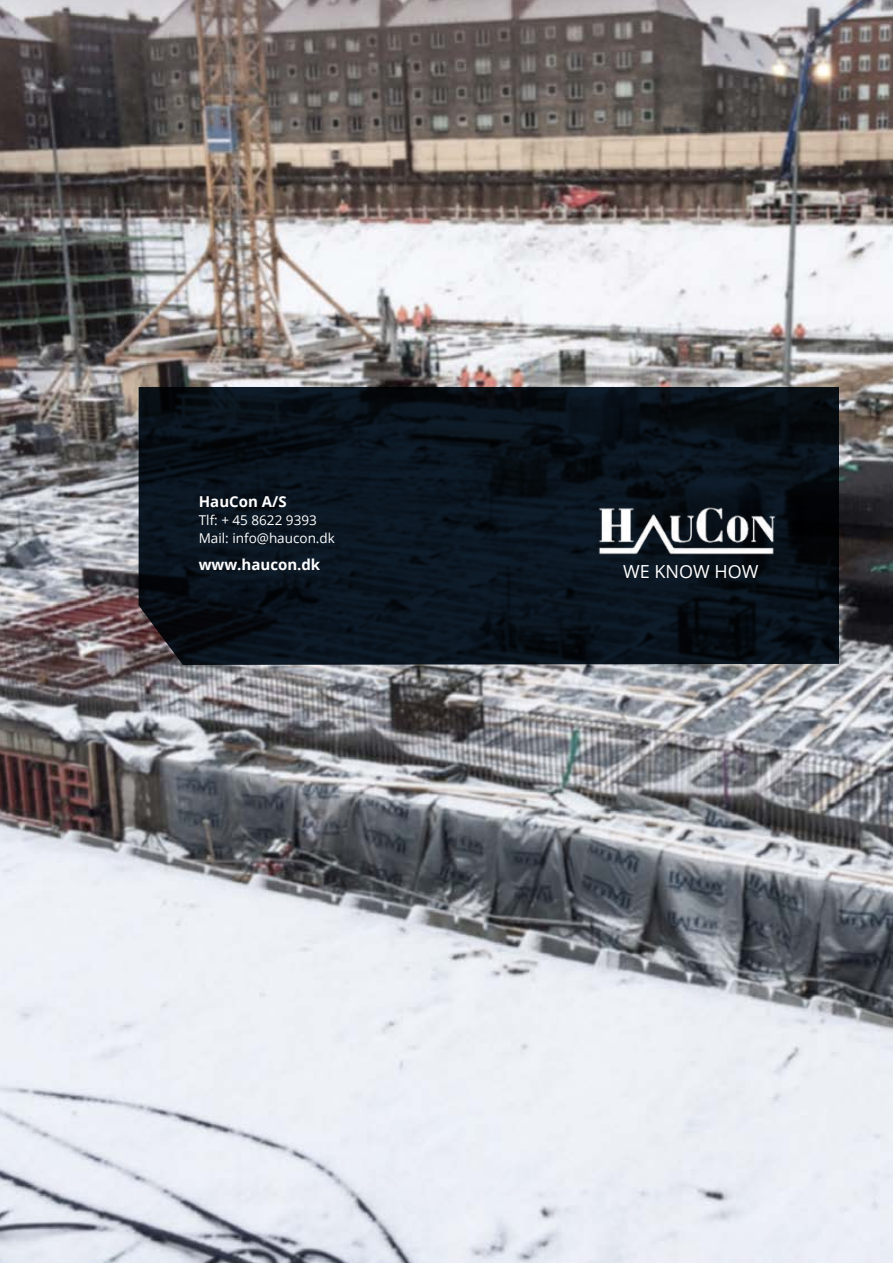
<style>
.page{position:relative;width:893px;height:1263px;background:#fff}
.page>*{position:absolute;margin:0;border:0;box-sizing:border-box;transform-origin:0 0}
.t1{font:18px "Open Sans";color:#fff}
.t2{font:700 15px "Open Sans";color:#fff}
.t3{font:13.5px/18px "Open Sans";color:#fff}
</style>
<div class="page">
<img style="left:0;top:0;width:893px;height:1263px">
<svg style="left:139px;top:387px;width:700px;height:278px;background:#0a131c"></svg>
<img style="left:576px;top:496px;width:229px;height:59px">
<p class="t2" style="left:199px;top:491px;width:89px">HauCon A/S</p>
<p class="t3" style="left:199px;top:511px;width:138px">Tlf: + 45 8622 9393<br>Mail: info@haucon.dk</p>
<p class="t2" style="left:199px;top:554px;width:123px">www.haucon.dk</p>
<h1 class="t1" style="left:623px;top:559px;width:137px">WE KNOW HOW</h1>
</div>
